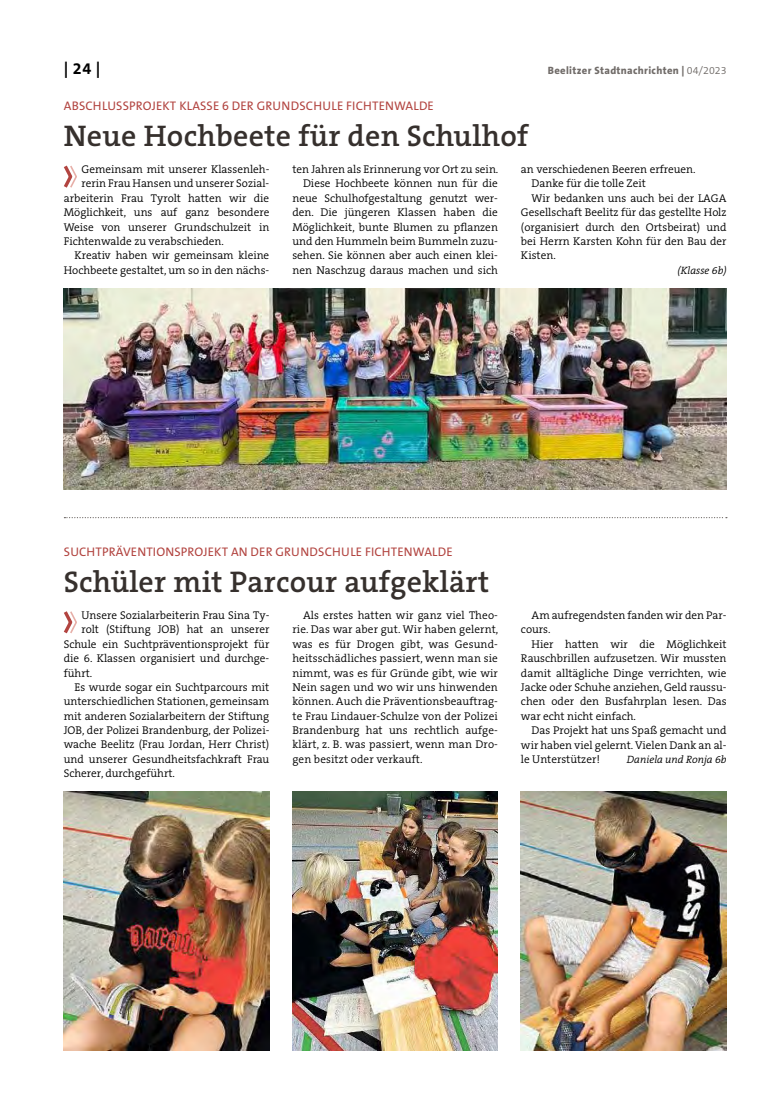
<style>
.page{position:relative;width:762px;height:1117px;background:#fff}
.page>*{position:absolute;margin:0;border:0;box-sizing:border-box;transform-origin:0 0}
.t1{font:600 30px "The Serif B W6";letter-spacing:.01em;color:#36302d}
.t2{font:700 16.25px "The Sans B W7";color:#000}
.t3{font:12.5px "The Sans B W5 Plain";letter-spacing:.015em;color:#b24440}
.t4{font:300 11.25px/14.4px "The Serif B W4";color:#000;text-align:justify}
.t5{font:800 10.62px "The Sans B W8";letter-spacing:.03em;color:#716c69}
.t6{font:italic 300 10.62px "The Serif B W4";color:#000}
.s1{font-family:"The Sans B W4";font-weight:300}
</style>
<div class="page">
<img style="left:64px;top:288px;width:662px;height:201px">
<svg style="left:64px;top:165px;width:13px;height:23px"></svg>
<svg style="left:64px;top:611px;width:13px;height:23px"></svg>
<img style="left:64px;top:791px;width:205px;height:259px">
<img style="left:292px;top:791px;width:206px;height:259px">
<img style="left:521px;top:791px;width:205px;height:259px">
<svg style="left:64px;top:517px;width:663px;height:1px"></svg>
<h2 class="t2" style="left:64px;top:58px;width:38px">| 24 |</h2>
<p class="t5" style="left:548px;top:64px;width:180px">Beelitzer Stadtnachrichten | <span class="s1">04/2023</span></p>
<p class="t3" style="left:64px;top:98px;width:371px">ABSCH LUSSPROJEKT KLASSE 6 DER GRUNDSCH ULE FICHTENWALDE</p>
<h1 class="t1" style="left:64px;top:116px;width:466px">Neue Hochbeete für den Schulhof</h1>
<p class="t4" style="left:82px;top:162px;width:189px">Gemeinsam mit unserer Klassenleh-</p>
<p class="t4" style="left:82px;top:176px;width:189px">rerin Frau Hansen und unserer Sozial-</p>
<p class="t4" style="left:64px;top:191px;width:207px">arbeiterin Frau Tyrolt hatten wir die</p>
<p class="t4" style="left:64px;top:205px;width:207px">Möglichkeit, uns auf ganz besondere</p>
<p class="t4" style="left:64px;top:219px;width:207px">Weise von unserer Grundschulzeit in</p>
<p class="t4" style="left:64px;top:234px;width:162px">Fichtenwalde zu verabschieden.</p>
<p class="t4" style="left:74px;top:248px;width:196px">Kreativ haben wir gemeinsam kleine</p>
<p class="t4" style="left:64px;top:263px;width:207px">Hochbeete gestaltet, um so in den nächs-</p>
<p class="t4" style="left:292px;top:162px;width:207px;text-align:right">ten Jahren als Erinnerung vor Ort zu sein.<br>Diese Hochbeete können nun für die neue Schulhofgestaltung genutzt wer&shy;den. Die jüngeren Klassen haben die Möglichkeit, bunte Blumen zu pflanzen und den Hummeln beim Bummeln zuzu&shy;sehen. Sie können aber auch einen klei&shy;nen Naschzug daraus machen und sich</p>
<p class="t4" style="left:521px;top:162px;width:176px">an verschiedenen Beeren erfreuen.</p>
<p class="t4" style="left:531px;top:176px;width:116px">Danke für die tolle Zeit</p>
<p class="t4" style="left:531px;top:191px;width:196px">Wir bedanken uns auch bei der LAGA</p>
<p class="t4" style="left:521px;top:205px;width:207px">Gesellschaft Beelitz für das gestellte Holz</p>
<p class="t4" style="left:521px;top:219px;width:207px">(organisiert durch den Ortsbeirat) und</p>
<p class="t4" style="left:521px;top:234px;width:207px">bei Herrn Karsten Kohn für den Bau der</p>
<p class="t4" style="left:521px;top:248px;width:36px">Kisten.</p>
<p class="t6" style="left:677px;top:263px;width:50px">(Klasse 6b)</p>
<p class="t3" style="left:64px;top:544px;width:390px">SUCHTPRÄVENTIONSPROJEKT AN DER GRUNDSCH ULE FICHTENWALDE</p>
<h1 class="t1" style="left:64px;top:562px;width:427px">Schüler mit Parcour aufgeklärt</h1>
<p class="t4" style="left:82px;top:608px;width:189px">Unsere Sozialarbeiterin Frau Sina Ty-</p>
<p class="t4" style="left:82px;top:622px;width:189px">rolt (Stiftung JOB) hat an unserer</p>
<p class="t4" style="left:64px;top:636px;width:207px">Schule ein Suchtpräventionsprojekt für</p>
<p class="t4" style="left:64px;top:651px;width:207px">die 6. Klassen organisiert und durchge-</p>
<p class="t4" style="left:64px;top:665px;width:30px">führt.</p>
<p class="t4" style="left:74px;top:679px;width:196px">Es wurde sogar ein Suchtparcours mit</p>
<p class="t4" style="left:64px;top:694px;width:207px">unterschiedlichen Stationen, gemeinsam</p>
<p class="t4" style="left:64px;top:708px;width:207px">mit anderen Sozialarbeitern der Stiftung</p>
<p class="t4" style="left:64px;top:723px;width:207px">JOB, der Polizei Brandenburg, der Polizei-</p>
<p class="t4" style="left:64px;top:737px;width:207px">wache Beelitz (Frau Jordan, Herr Christ)</p>
<p class="t4" style="left:64px;top:751px;width:207px">und unserer Gesundheitsfachkraft Frau</p>
<p class="t4" style="left:64px;top:766px;width:113px">Scherer, durchgeführt.</p>
<p class="t4" style="left:292px;top:608px;width:207px;text-indent:11px">Als erstes hatten wir ganz viel Theo&shy;rie. Das war aber gut. Wir haben gelernt, was es für Drogen gibt, was Gesund&shy;heitsschädliches passiert, wenn man sie nimmt, was es für Gründe gibt, wie wir Nein sagen und wo wir uns hinwenden können. Auch die Präventionsbeauftrag&shy;te Frau Lindauer-Schulze von der Polizei Brandenburg hat uns rechtlich aufge&shy;klärt, z. B. was passiert, wenn man Dro&shy;gen besitzt oder verkauft.</p>
<p class="t4" style="left:521px;top:608px;width:207px;text-indent:11px">Am aufregendsten fanden wir den Par&shy;cours.</p>
<p class="t4" style="left:521px;top:636px;width:207px;text-indent:11px">Hier hatten wir die Möglichkeit Rauschbrillen aufzusetzen. Wir mussten damit alltägliche Dinge verrichten, wie Jacke oder Schuhe anziehen, Geld raussu&shy;chen oder den Busfahrplan lesen. Das war echt nicht einfach.</p>
<p class="t4" style="left:521px;top:723px;width:207px;text-indent:11px">Das Projekt hat uns Spaß gemacht und wir haben viel gelernt. Vielen Dank an al&shy;le Unterstützer!</p>
<p class="t6" style="left:627px;top:752px;width:101px">Daniela und Ronja 6b</p>
</div>
